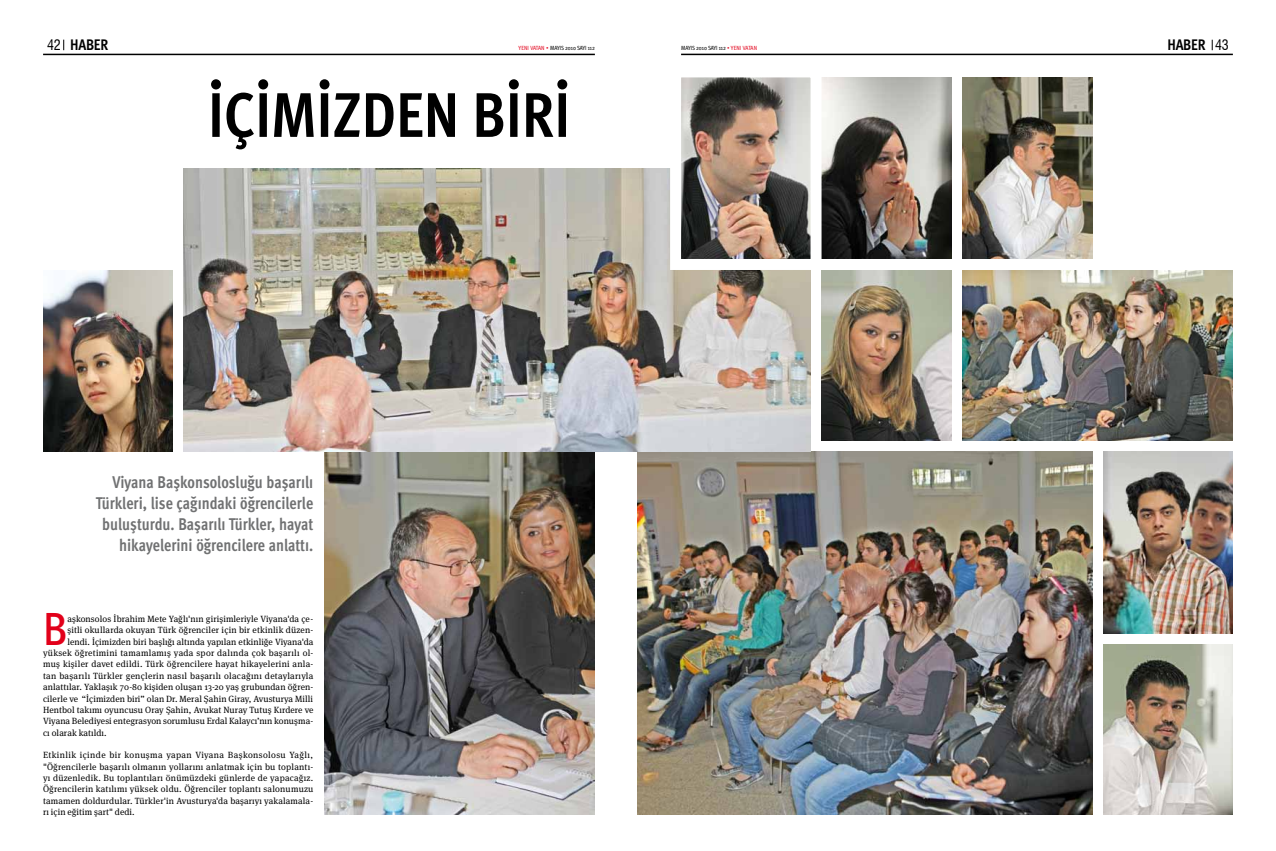
<style>
.page{position:relative;width:1276px;height:851px;background:#fff}
.page>*{position:absolute;margin:0;border:0;box-sizing:border-box;transform-origin:0 0}
.t1{font:700 63px "Meta Cond Pro";color:#000}
.t2{font:500 46.5px "Meta Cond Pro";color:#e2001a}
.t3{font:700 17px/21px "Meta Cond Pro";color:#707172;text-align:right;scale:.95 1}
.t4{font:700 15.3px "Meta Cond Pro";letter-spacing:-.015em;color:#000}
.t5{font:9px/11.3px "Meta Serif Pro";letter-spacing:.01em;color:#000;text-align:justify}
.t6{font:9px "Meta Serif Pro";letter-spacing:.03em;color:#000}
.t7{font:6px "Meta Cond Pro";letter-spacing:-.01em;color:#000}
.s1{font-family:"Swiss 721 BT";font-weight:400;font-stretch:condensed;font-size:14px}
.s2{color:#e2001a}
</style>
<div class="page">
<hr style="left:43px;top:54px;width:552px;height:1px;background:#000">
<hr style="left:681px;top:54px;width:552px;height:1px;background:#000">
<img style="left:325px;top:452px;width:270px;height:362px">
<img style="left:962px;top:77px;width:130px;height:182px">
<img style="left:638px;top:452px;width:454px;height:362px">
<img style="left:822px;top:270px;width:129px;height:170px">
<img style="left:1103px;top:644px;width:130px;height:170px">
<img style="left:827px;top:77px;width:124px;height:182px">
<img style="left:1103px;top:452px;width:130px;height:181px">
<img style="left:962px;top:270px;width:271px;height:170px">
<img style="left:43px;top:270px;width:129px;height:182px">
<img style="left:184px;top:168px;width:626px;height:284px">
<img style="left:664px;top:77px;width:163px;height:198px">
<h3 class="t4" style="left:47px;top:35px;width:63px"><span class="s1">42</span> HABER</h3>
<p class="t7" style="left:518px;top:44px;width:78px"><span class="s2">YENI VATAN •</span> MAYIS 2010 SAYI 112</p>
<p class="t7" style="left:681px;top:44px;width:77px">MAYI S 2010 SAYI 112 <span class="s2">• YENI VATAN</span></p>
<h3 class="t4" style="left:1167px;top:35px;width:63px">HABER <span class="s1">43</span></h3>
<h1 class="t1" style="left:208px;top:74px;width:364px">İÇİMİZDEN BİRİ</h1>
<h3 class="t3" style="left:96px;top:471px;width:231px">Viyana Başkonsolosluğu başarılı Türkleri, lise çağındaki öğrencilerle buluşturdu. Başarılı Türkler, hayat hikayelerini öğrencilere anlattı.</h3>
<h2 class="t2" style="left:43px;top:598px;width:26px">B</h2>
<p class="t5" style="left:67px;top:612px;width:247px">aşkonsolos İbrahim Mete Yağlı'nın girişimleriyle Viyana'da çe-</p>
<p class="t5" style="left:67px;top:624px;width:247px">şitli okullarda okuyan Türk öğrenciler için bir etkinlik düzen-</p>
<p class="t5" style="left:67px;top:635px;width:248px">lendi. İçimizden biri başlığı altında yapılan etkinliğe Viyana'da</p>
<p class="t6" style="left:43px;top:646px;width:272px">yüksek öğretimini tamamlamış yada spor dalında çok başarılı ol-</p>
<p class="t5" style="left:43px;top:658px;width:272px">muş kişiler davet edildi. Türk öğrencilere hayat hikayelerini anla-</p>
<p class="t6" style="left:43px;top:669px;width:272px">tan başarılı Türkler gençlerin nasıl başarılı olacağını detaylarıyla</p>
<p class="t5" style="left:43px;top:680px;width:272px">anlattılar. Yaklaşık 70-80 kişiden oluşan 13-20 yaş grubundan öğren-</p>
<p class="t5" style="left:43px;top:692px;width:271px">cilerle ve “İçimizden biri” olan Dr. Meral Şahin Giray, Avusturya Milli</p>
<p class="t5" style="left:43px;top:703px;width:272px">Hentbol takımı oyuncusu Oray Şahin, Avukat Nuray Tutuş Kırdere ve</p>
<p class="t5" style="left:43px;top:714px;width:272px">Viyana Belediyesi entegrasyon sorumlusu Erdal Kalaycı’nın konuşma-</p>
<p class="t5" style="left:43px;top:726px;width:65px">cı olarak katıldı.</p>
<p class="t5" style="left:43px;top:748px;width:272px">Etkinlik içinde bir konuşma yapan Viyana Başkonsolosu Yağlı, "Öğrencilerle başarılı olmanın yollarını anlatmak için bu toplantı&shy;yı düzenledik. Bu toplantıları önümüzdeki günlerde de yapacağız.<br>Öğrencilerin katılımı yüksek oldu. Öğrenciler toplantı salonumuzu tamamen doldurdular. Türkler'in Avusturya'da başarıyı yakalamala&shy;rı için eğitim şart" dedi.</p>
</div>
